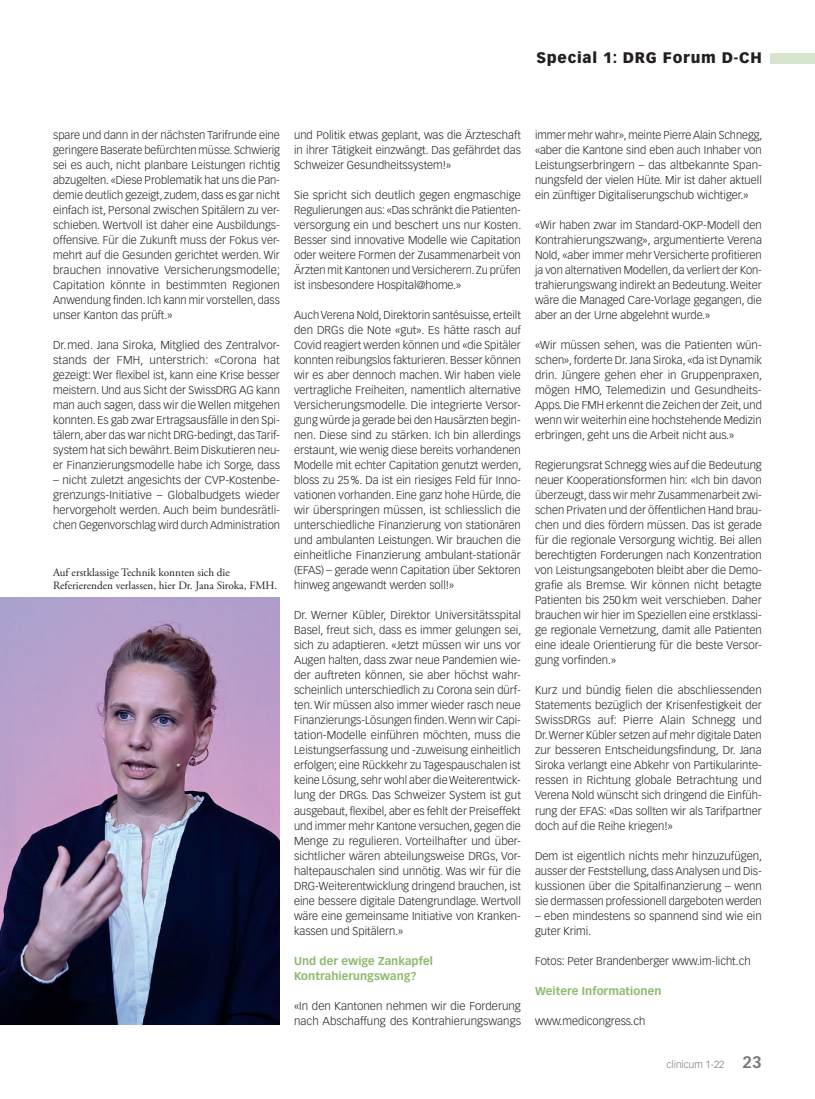
<style>
.page{position:relative;width:815px;height:1099px;background:#fff}
.page>*{position:absolute;margin:0;border:0;box-sizing:border-box;transform-origin:0 0}
.t1{font:900 15px "Vectora LT Std";letter-spacing:.05em;color:#231f20}
.Lauftext{font:300 11.25px/15px "Vectora LT Std";color:#231f20;text-align:justify}
.Legende{font:11.25px/13.5px "Adobe Garamond Pro";color:#231f20}
.ZT_Special{font:700 11.25px/15px "Vectora LT Std";letter-spacing:.005em;color:#8db96e}
.t2{font:300 10px "Vectora LT Std";color:#76787b}
.s1{font-weight:700;font-size:16.25px}
</style>
<div class="page">
<div style="left:770px;top:53px;width:45px;height:10px;background:#d8e5cd"></div>
<img style="left:0;top:597px;width:280px;height:427px">
<h1 class="t1" style="left:536px;top:49px;width:227px">Special 1: DRG Forum D-CH</h1>
<p class="Lauftext" style="left:53px;top:128px;width:229px">spare und dann in der nächsten Tarifrunde eine geringere Baserate befürchten müsse. Schwierig sei es auch, nicht planbare Leistungen richtig abzugelten. «Diese Problematik hat uns die Pan&shy;demie deutlich gezeigt, zudem, dass es gar nicht einfach ist, Personal zwischen Spitälern zu ver&shy;schieben. Wertvoll ist daher eine Ausbildungs&shy;offensive. Für die Zukunft muss der Fokus ver&shy;mehrt auf die Gesunden gerichtet werden. Wir brauchen innovative Versicherungsmodelle; Capitation könnte in bestimmten Regionen Anwendung finden. Ich kann mir vorstellen, dass unser Kanton das prüft.»</p>
<p class="Lauftext" style="left:53px;top:338px;width:228px">Dr.med. Jana Siroka, Mitglied des Zentralvor&shy;stands der FMH, unterstrich: «Corona hat gezeigt: Wer flexibel ist, kann eine Krise besser meistern. Und aus Sicht der SwissDRG AG kann man auch sagen, dass wir die Wellen mitgehen konnten. Es gab zwar Ertragsausfälle in den Spi&shy;tälern, aber das war nicht DRG-bedingt, das Tarif&shy;system hat sich bewährt. Beim Diskutieren neu&shy;er Finanzierungsmodelle habe ich Sorge, dass</p>
<p class="Lauftext" style="left:53px;top:473px;width:228px">– nicht zuletzt angesichts der CVP-Kostenbe&shy;grenzungs-Initiative – Globalbudgets wieder hervorgeholt werden. Auch beim bundesrätli&shy;chen Gegenvorschlag wird durch Administration</p>
<p class="Legende" style="left:53px;top:566px;width:226px">Auf erstklassige Technik konnten sich die<br>Referierenden verlassen, hier Dr. Jana Siroka, FMH.</p>
<p class="Lauftext" style="left:294px;top:128px;width:228px">und Politik etwas geplant, was die Ärzteschaft in ihrer Tätigkeit einzwängt. Das gefährdet das Schweizer Gesundheitssystem!»</p>
<p class="Lauftext" style="left:294px;top:188px;width:229px">Sie spricht sich deutlich gegen engmaschige Regulierungen aus: «Das schränkt die Patienten&shy;versorgung ein und beschert uns nur Kosten.<br>Besser sind innovative Modelle wie Capitation oder weitere Formen der Zusammenarbeit von Ärzten mit Kantonen und Versicherern. Zu prüfen ist insbesondere Hospital@home.»</p>
<p class="Lauftext" style="left:294px;top:308px;width:229px">Auch Verena Nold, Direktorin santésuisse, erteilt den DRGs die Note «gut». Es hätte rasch auf Covid reagiert werden können und «die Spitäler konnten reibungslos fakturieren. Besser können wir es aber dennoch machen. Wir haben viele vertragliche Freiheiten, namentlich alternative Versicherungsmodelle. Die integrierte Versor&shy;gung würde ja gerade bei den Hausärzten begin&shy;nen. Diese sind zu stärken. Ich bin allerdings erstaunt, wie wenig diese bereits vorhandenen Modelle mit echter Capitation genutzt werden, bloss zu 25%. Da ist ein riesiges Feld für Inno&shy;vationen vorhanden. Eine ganz hohe Hürde, die wir überspringen müssen, ist schliesslich die unterschiedliche Finanzierung von stationären und ambulanten Leistungen. Wir brauchen die einheitliche Finanzierung ambulant-stationär (EFAS) – gerade wenn Capitation über Sektoren hinweg angewandt werden soll!»</p>
<p class="Lauftext" style="left:294px;top:608px;width:229px">Dr. Werner Kübler, Direktor Universitätsspital Basel, freut sich, dass es immer gelungen sei, sich zu adaptieren. «Jetzt müssen wir uns vor Augen halten, dass zwar neue Pandemien wie&shy;der auftreten können, sie aber höchst wahr&shy;scheinlich unterschiedlich zu Corona sein dürf&shy;ten. Wir müssen also immer wieder rasch neue Finanzierungs-Lösungen finden. Wenn wir Capi&shy;tation-Modelle einführen möchten, muss die Leistungserfassung und -zuweisung einheitlich erfolgen; eine Rückkehr zu Tagespauschalen ist keine Lösung, sehr wohl aber die Weiterentwick&shy;lung der DRGs. Das Schweizer System ist gut ausgebaut, flexibel, aber es fehlt der Preiseffekt und immer mehr Kantone versuchen, gegen die Menge zu regulieren. Vorteilhafter und über&shy;sichtlicher wären abteilungsweise DRGs, Vor&shy;haltepauschalen sind unnötig. Was wir für die DRG-Weiterentwicklung dringend brauchen, ist eine bessere digitale Datengrundlage. Wertvoll wäre eine gemeinsame Initiative von Kranken&shy;kassen und Spitälern.»</p>
<p class="ZT_Special" style="left:294px;top:953px;width:140px">Und der ewige Zankapfel<br>Kontrahierungswang?</p>
<p class="Lauftext" style="left:294px;top:998px;width:228px">«In den Kantonen nehmen wir die Forderung nach Abschaffung des Kontrahierungswangs</p>
<p class="Lauftext" style="left:535px;top:128px;width:229px">immer mehr wahr», meinte Pierre Alain Schnegg, «aber die Kantone sind eben auch Inhaber von Leistungserbringern – das altbekannte Span&shy;nungsfeld der vielen Hüte. Mir ist daher aktuell ein zünftiger Digitaliserungschub wichtiger.»</p>
<p class="Lauftext" style="left:535px;top:218px;width:228px">«Wir haben zwar im Standard-OKP-Modell den Kontrahierungszwang», argumentierte Verena Nold, «aber immer mehr Versicherte profitieren ja von alternativen Modellen, da verliert der Kon&shy;trahierungswang indirekt an Bedeutung. Weiter wäre die Managed Care-Vorlage gegangen, die aber an der Urne abgelehnt wurde.»</p>
<p class="Lauftext" style="left:535px;top:338px;width:229px">«Wir müssen sehen, was die Patienten wün&shy;schen», forderte Dr. Jana Siroka, «da ist Dynamik drin. Jüngere gehen eher in Gruppenpraxen, mögen HMO, Telemedizin und Gesundheits-Apps. Die FMH erkennt die Zeichen der Zeit, und wenn wir weiterhin eine hochstehende Medizin erbringen, geht uns die Arbeit nicht aus.»</p>
<p class="Lauftext" style="left:535px;top:458px;width:228px">Regierungsrat Schnegg wies auf die Bedeutung neuer Kooperationsformen hin: «Ich bin davon überzeugt, dass wir mehr Zusammenarbeit zwi&shy;schen Privaten und der öffentlichen Hand brau&shy;chen und dies fördern müssen. Das ist gerade für die regionale Versorgung wichtig. Bei allen berechtigten Forderungen nach Konzentration von Leistungsangeboten bleibt aber die Demo&shy;grafie als Bremse. Wir können nicht betagte Patienten bis 250 km weit verschieben. Daher brauchen wir hier im Speziellen eine erstklassi&shy;ge regionale Vernetzung, damit alle Patienten eine ideale Orientierung für die beste Versor&shy;gung vorfinden.»</p>
<p class="Lauftext" style="left:535px;top:683px;width:228px">Kurz und bündig fielen die abschliessenden Statements bezüglich der Krisenfestigkeit der SwissDRGs auf: Pierre Alain Schnegg und Dr. Werner Kübler setzen auf mehr digitale Daten zur besseren Entscheidungsfindung, Dr. Jana Siroka verlangt eine Abkehr von Partikularinte&shy;ressen in Richtung globale Betrachtung und Verena Nold wünscht sich dringend die Einfüh&shy;rung der EFAS: «Das sollten wir als Tarifpartner doch auf die Reihe kriegen!»</p>
<p class="Lauftext" style="left:535px;top:848px;width:229px">Dem ist eigentlich nichts mehr hinzuzufügen, ausser der Feststellung, dass Analysen und Dis&shy;kussionen über die Spitalfinanzierung – wenn sie dermassen professionell dargeboten werden</p>
<p class="Lauftext" style="left:535px;top:908px;width:228px">– eben mindestens so spannend sind wie ein guter Krimi.</p>
<p class="Lauftext" style="left:535px;top:953px;width:217px">Fotos: Peter Brandenberger www.im-licht.ch</p>
<p class="ZT_Special" style="left:535px;top:983px;width:128px">Weitere Informationen</p>
<p class="Lauftext" style="left:535px;top:1013px;width:112px">www.medicongress.ch</p>
<p class="t2" style="left:667px;top:1058px;width:97px">clinicum 1-22 <span class="s1">23</span></p>
</div>
